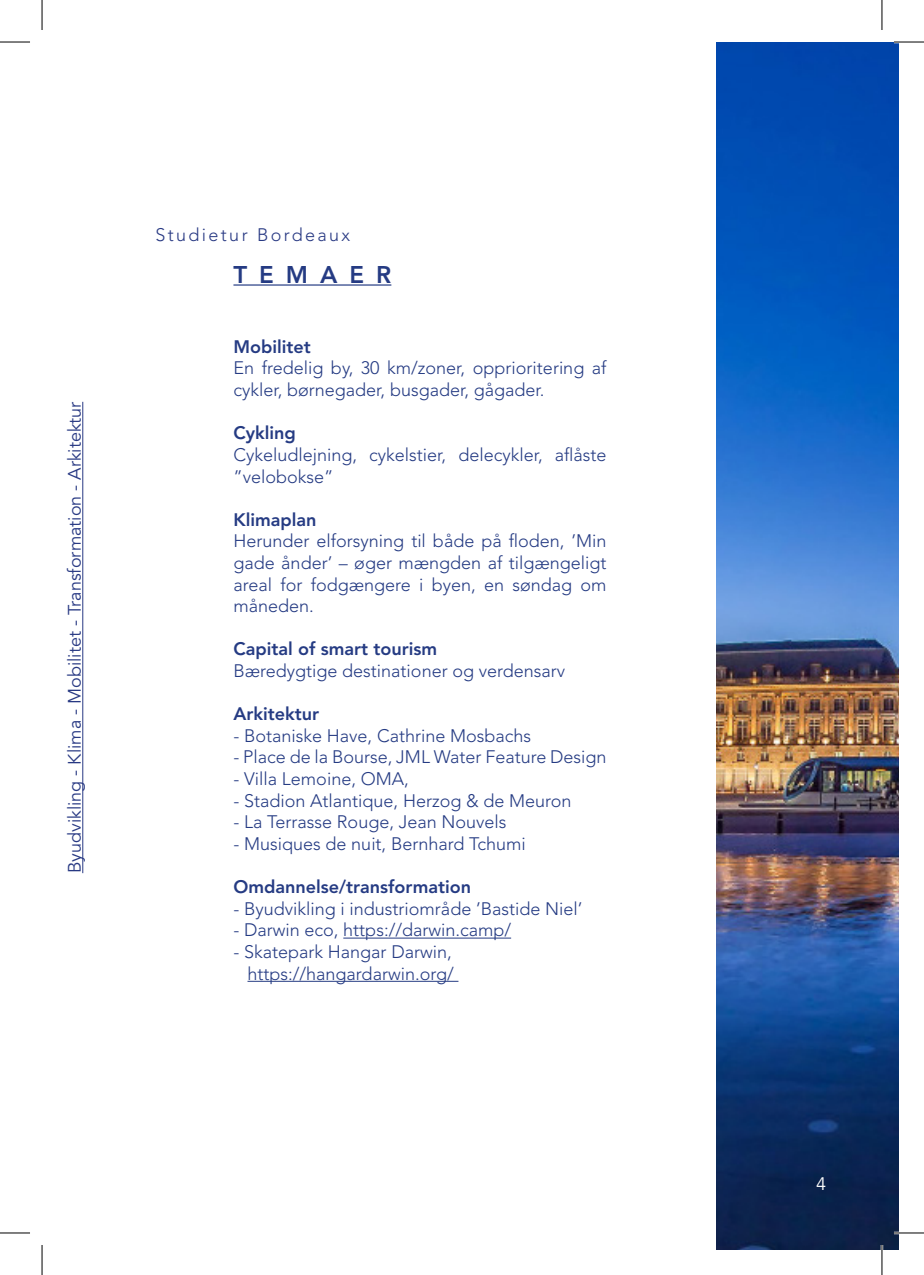
<style>
.page{position:relative;width:924px;height:1275px;background:#fff}
.page>*{position:absolute;margin:0;border:0;box-sizing:border-box;transform-origin:0 0}
.t1{font:800 24px "Avenir LT Std";letter-spacing:.5em;color:#253b83}
.t2{font:300 18px/21.6px "Avenir LT Std";color:#253b83}
.t3{font:800 18px "Avenir LT Std";color:#253b83}
.t4{font:18px "Avenir LT Std";color:#283983}
.t5{font:300 18px "Avenir LT Std";letter-spacing:.13em;color:#283983}
.t6{font:18px "Avenir LT Std";color:#fff}
</style>
<div class="page">
<img style="left:716px;top:42px;width:182px;height:1207px">
<hr style="left:82px;top:402px;width:1px;height:471px;background:#283983">
<hr style="left:343px;top:937px;width:168px;height:1px;background:#253b83">
<hr style="left:247px;top:981px;width:211px;height:1px;background:#253b83">
<hr style="left:233px;top:284px;width:158px;height:2px;background:#253b83">
<hr style="left:893px;top:1231px;width:30px;height:3px;background:#fff">
<hr style="left:880px;top:1245px;width:2px;height:30px;background:#fff">
<hr style="left:0;top:42px;width:30px;height:1px;background:#000">
<hr style="left:893px;top:42px;width:30px;height:1px;background:#000">
<hr style="left:0;top:1232px;width:30px;height:1px;background:#000">
<hr style="left:893px;top:1232px;width:30px;height:1px;background:#000">
<hr style="left:42px;top:0;width:1px;height:30px;background:#000">
<hr style="left:42px;top:1245px;width:1px;height:30px;background:#000">
<hr style="left:881px;top:0;width:1px;height:30px;background:#000">
<hr style="left:881px;top:1245px;width:1px;height:30px;background:#000">
<p class="t4" style="left:64px;top:873px;width:473px;rotate:-90deg">Byudvikling - Klima - Mobilitet - Transformation - Arkitektur</p>
<p class="t5" style="left:155px;top:224px;width:196px">Studietur Bordeaux</p>
<p class="t1" style="left:233px;top:260px;width:159px">TEMAER</p>
<p class="t3" style="left:233px;top:336px;width:79px">Mobilitet</p>
<p class="t2" style="left:233px;top:357px;width:374px">En fredelig by, 30 km/zoner, opprioritering af cykler, børnegader, busgader, gågader.</p>
<p class="t3" style="left:233px;top:422px;width:64px">Cykling</p>
<p class="t2" style="left:233px;top:444px;width:374px">Cykeludlejning, cykelstier, delecykler, aflåste ”velobokse”</p>
<p class="t3" style="left:233px;top:509px;width:85px">Klimaplan</p>
<p class="t2" style="left:233px;top:530px;width:374px;text-align:justify">Herunder elforsyning til både på floden, ’Min gade ånder’ – øger mængden af tilgængeligt areal for fodgængere i byen, en søndag om måneden.</p>
<p class="t3" style="left:233px;top:638px;width:205px">Capital of smart tourism</p>
<p class="t2" style="left:233px;top:660px;width:333px">Bæredygtige destinationer og verdensarv</p>
<p class="t3" style="left:233px;top:703px;width:87px">Arkitektur</p>
<p class="t2" style="left:233px;top:725px;width:299px">- Botaniske Have, Cathrine Mosbachs</p>
<p class="t2" style="left:233px;top:746px;width:374px">- Place de la Bourse, JML Water Feature Design</p>
<p class="t2" style="left:233px;top:768px;width:177px">- Villa Lemoine, OMA,</p>
<p class="t2" style="left:233px;top:789px;width:339px">- Stadion Atlantique, Herzog &amp; de Meuron</p>
<p class="t2" style="left:233px;top:811px;width:274px">- La Terrasse Rouge, Jean Nouvels</p>
<p class="t2" style="left:233px;top:833px;width:294px">- Musiques de nuit, Bernhard Tchumi</p>
<p class="t3" style="left:233px;top:876px;width:239px">Omdannelse/transformation</p>
<p class="t2" style="left:233px;top:897px;width:350px">- Byudvikling i industriområde ’Bastide Niel’</p>
<p class="t2" style="left:233px;top:919px;width:279px">- Darwin eco, https://darwin.camp/</p>
<p class="t2" style="left:233px;top:941px;width:220px">- Skatepark Hangar Darwin,</p>
<p class="t2" style="left:247px;top:962px;width:208px">https://hangardarwin.org/</p>
<p class="t6" style="left:815px;top:1174px;width:12px">4</p>
</div>
